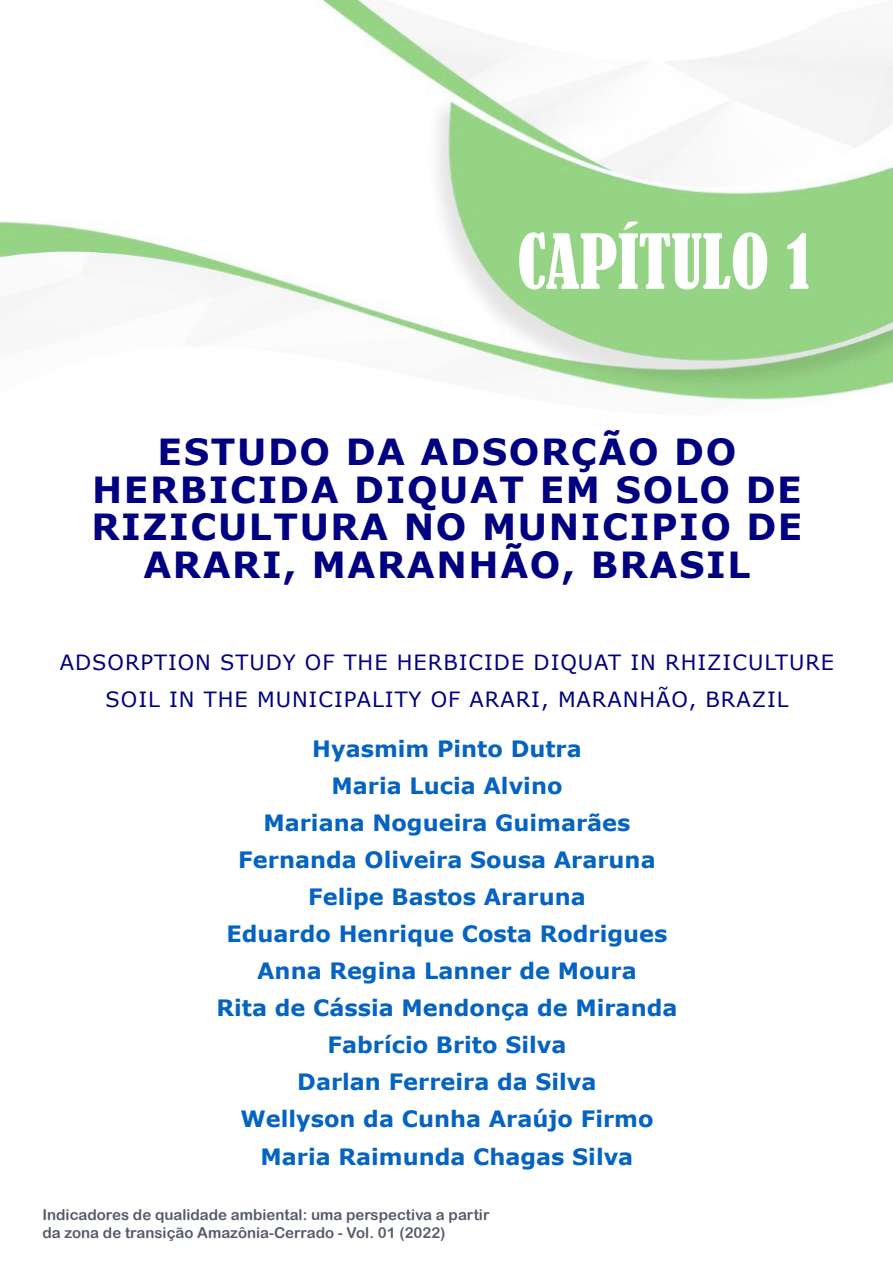
<style>
.page{position:relative;width:893px;height:1263px;background:#fff}
.page>*{position:absolute;margin:0;border:0;box-sizing:border-box;transform-origin:0 0}
.t1{font:condensed 70.5px "Bernard";color:#fff}
.t2{font:700 36px/37.5px "Verdana";letter-spacing:.045em;color:#000080;text-align:center}
.t3{font:700 22.5px/37px "Verdana";color:#0563c1;text-align:center}
.t4{font:21px/37.5px "Verdana";letter-spacing:.045em;color:#000080;text-align:center}
.t5{font:15px/18px "Arial Rounded MT Bold";color:#555c69}
</style>
<div class="page">
<img style="left:0;top:0;width:893px;height:410px">
<h1 class="t1" style="left:517px;top:221px;width:297px">CAPÍTULO 1</h1>
<h2 class="t2" style="left:92px;top:433px;width:712px">ESTUDO DA ADSORÇÃO DO<br>HERBICIDA DIQUAT EM SOLO DE<br>RIZICULTURA NO MUNICIPIO DE<br>ARARI, MARANHÃO, BRASIL</h2>
<p class="t4" style="left:60px;top:643px;width:776px">ADSORPTION STUDY OF THE HERBICIDE DIQUAT IN RHIZICULTURE<br>SOIL IN THE MUNICIPALITY OF ARARI, MARANHÃO, BRAZIL</p>
<p class="t3" style="left:217px;top:730px;width:462px">Hyasmim Pinto Dutra<br>Maria Lucia Alvino<br>Mariana Nogueira Guimarães<br>Fernanda Oliveira Sousa Araruna<br>Felipe Bastos Araruna<br>Eduardo Henrique Costa Rodrigues<br>Anna Regina Lanner de Moura<br>Rita de Cássia Mendonça de Miranda<br>Fabrício Brito Silva<br>Darlan Ferreira da Silva<br>Wellyson da Cunha Araújo Firmo<br>Maria Raimunda Chagas Silva</p>
<p class="t5" style="left:43px;top:1205px;width:449px">Indicadores de qualidade ambiental: uma perspectiva a partir da zona de transição Amazônia-Cerrado - Vol. 01 (2022)</p>
</div>
